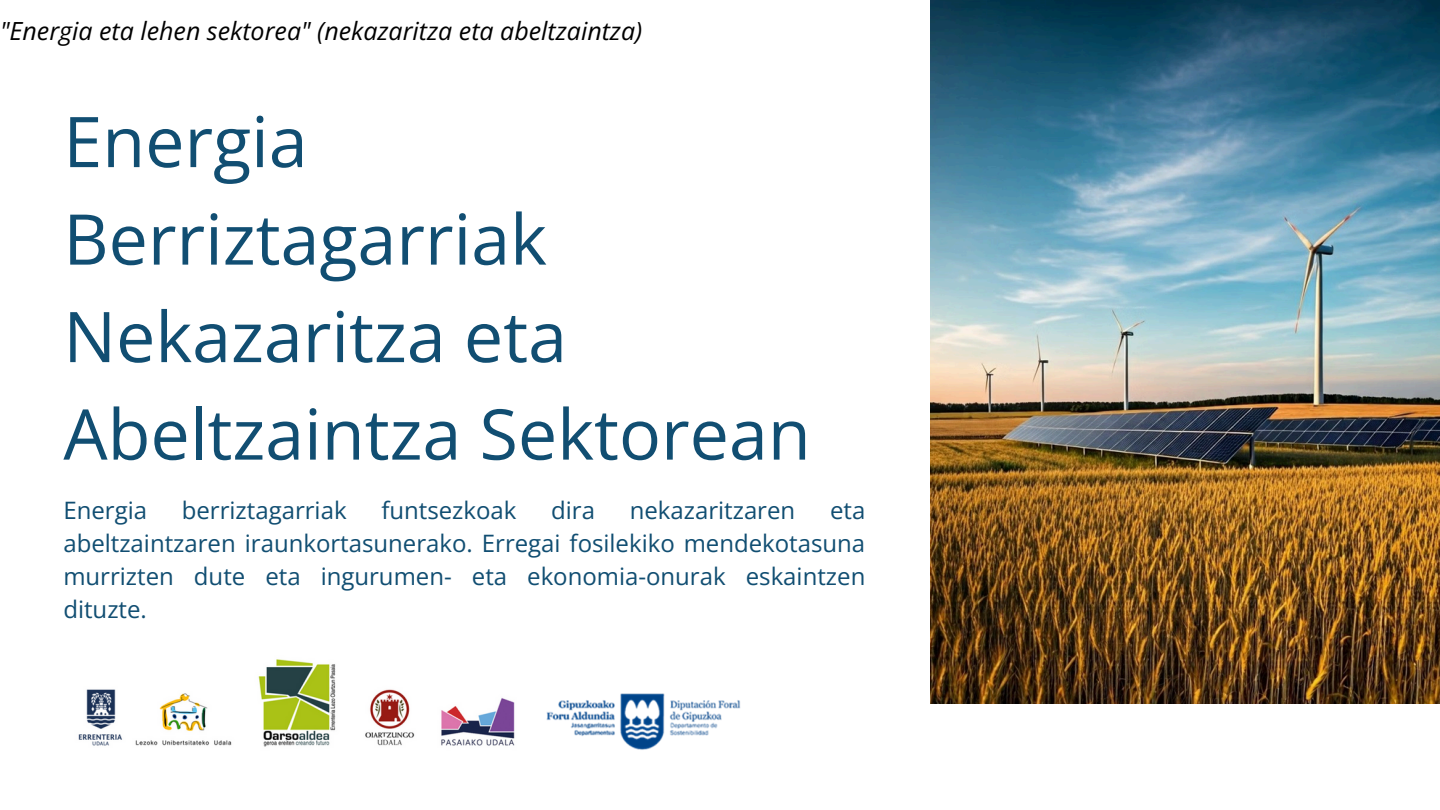
<style>
.page{position:relative;width:1440px;height:810px;background:#fff}
.page>*{position:absolute;margin:0;border:0;box-sizing:border-box;transform-origin:0 0}
.t1{font:70px/97.5px "Open Sans";color:#114e72}
.t2{font:italic 25px "Open Sans";color:#000}
.t3{font:24px/33px "Open Sans";color:#114e72;text-align:justify}
</style>
<div class="page">
<img style="left:930px;top:0;width:510px;height:704px">
<img style="left:78px;top:659px;width:437px;height:88px">
<img style="left:546px;top:693px;width:195px;height:57px">
<p class="t2" style="left:0;top:14px;width:644px">"Energia eta lehen sektorea" (nekazaritza eta abeltzaintza)</p>
<h1 class="t1" style="left:63px;top:91px;width:749px">Energia<br>Berriztagarriak<br>Nekazaritza eta<br>Abeltzaintza Sektorean</h1>
<p class="t3" style="left:63px;top:493px;width:85px">Energia</p>
<p class="t3" style="left:182px;top:493px;width:166px">berriztagarriak</p>
<p class="t3" style="left:381px;top:493px;width:137px">funtsezkoak</p>
<p class="t3" style="left:551px;top:493px;width:45px">dira</p>
<p class="t3" style="left:630px;top:493px;width:167px">nekazaritzaren</p>
<p class="t3" style="left:63px;top:493px;width:804px;text-indent:767px">eta abeltzaintzaren iraunkortasunerako. Erregai fosilekiko mendekotasuna murrizten dute eta ingurumen- eta ekonomia-onurak eskaintzen dituzte.</p>
</div>
